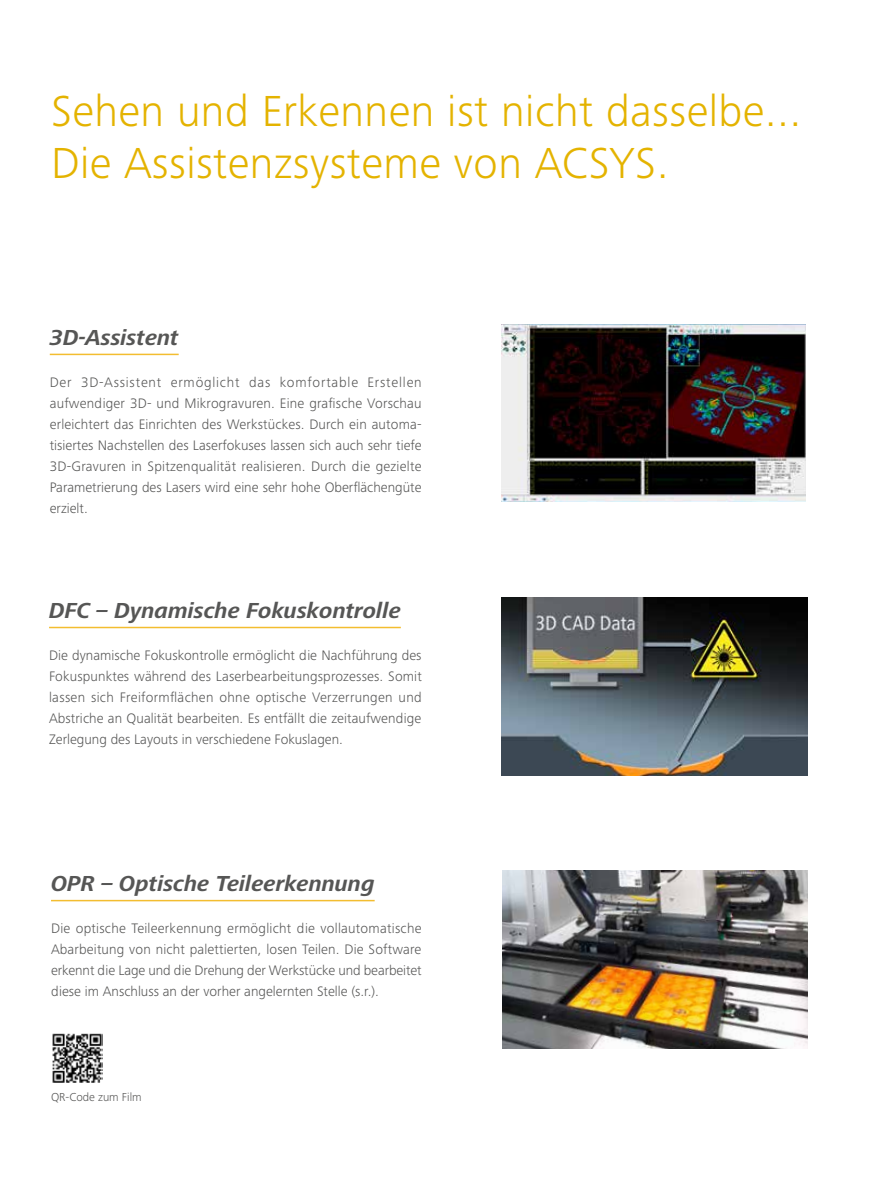
<style>
.page{position:relative;width:893px;height:1191px;background:#fff}
.page>*{position:absolute;margin:0;border:0;box-sizing:border-box;transform-origin:0 0}
.t1{font:300 45px/52.5px "Frutiger Next Pro";letter-spacing:.01em;color:#e4b300}
.t2{font:italic 700 22.5px "Frutiger Next Pro";color:#565655}
.t3{font:300 14.25px/21px "Frutiger Next Pro";color:#565655;text-align:justify}
.t4{font:300 12px "Frutiger Next Pro";color:#565655}
</style>
<div class="page">
<img style="left:502px;top:324px;width:303px;height:177px">
<hr style="left:50px;top:354px;width:129px;height:1px;background:#f3bd30">
<img style="left:502px;top:597px;width:305px;height:178px">
<hr style="left:49px;top:627px;width:352px;height:1px;background:#f3bd30">
<img style="left:502px;top:870px;width:306px;height:178px">
<img style="left:52px;top:1033px;width:50px;height:50px">
<hr style="left:51px;top:900px;width:324px;height:1px;background:#f3bd30">
<h1 class="t1" style="left:51px;top:84px;width:752px">Sehen und Erkennen ist nicht dasselbe...<br>Die Assistenzsysteme von ACSYS.</h1>
<h2 class="t2" style="left:50px;top:325px;width:130px">3D-Assistent</h2>
<p class="t3" style="left:50px;top:372px;width:373px">Der 3D-Assistent ermöglicht das komfortable Erstellen aufwendiger 3D- und Mikrogravuren. Eine grafische Vorschau erleichtert das Einrichten des Werkstückes. Durch ein automa&shy;tisiertes Nachstellen des Laserfokuses lassen sich auch sehr tiefe 3D-Gravuren in Spitzenqualität realisieren. Durch die gezielte Parametrierung des Lasers wird eine sehr hohe Oberflächengüte erzielt.</p>
<h2 class="t2" style="left:49px;top:598px;width:353px">DFC – Dynamische Fokuskontrolle</h2>
<p class="t3" style="left:49px;top:645px;width:374px">Die dynamische Fokuskontrolle ermöglicht die Nachführung des Fokuspunktes während des Laserbearbeitungsprozesses. Somit lassen sich Freiformflächen ohne optische Verzerrungen und Abstriche an Qualität bearbeiten. Es entfällt die zeitaufwendige Zerlegung des Layouts in verschiedene Fokuslagen.</p>
<h2 class="t2" style="left:51px;top:871px;width:325px">OPR – Optische Teileerkennung</h2>
<p class="t3" style="left:51px;top:918px;width:372px">Die optische Teileerkennung ermöglicht die vollautomatische Abarbeitung von nicht palettierten, losen Teilen. Die Software erkennt die Lage und die Drehung der Werkstücke und bearbeitet diese im Anschluss an der vorher angelernten Stelle (s.r.).</p>
<p class="t4" style="left:51px;top:1089px;width:92px">QR-Code zum Film</p>
</div>
